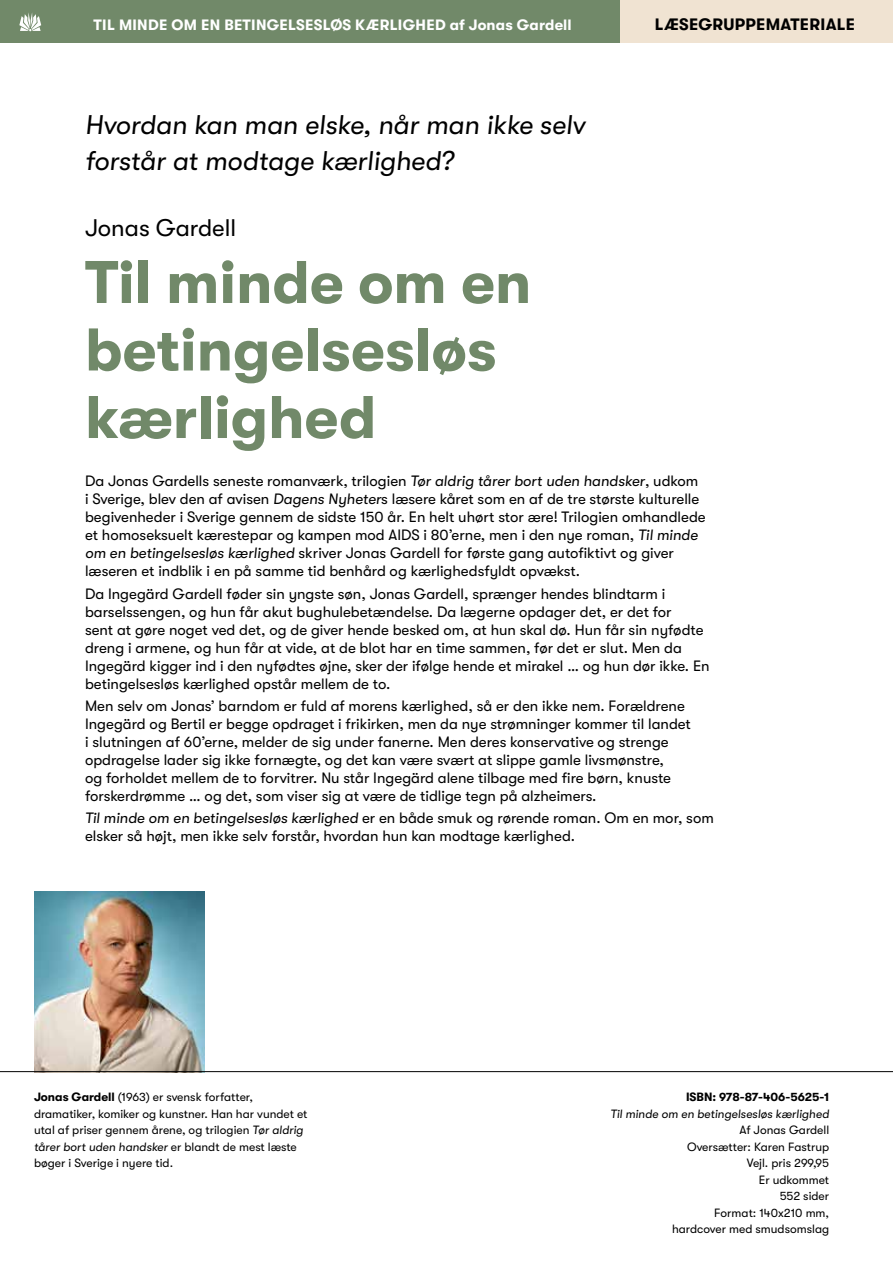
<style>
.page{position:relative;width:893px;height:1263px;background:#fff}
.page>*{position:absolute;margin:0;border:0;box-sizing:border-box;transform-origin:0 0}
.t1{font:700 60px/67.5px "GT Walsheim";color:#718969}
.t2{font:italic 27px/36px "GT Walsheim";color:#000}
.t3{font:24px "GT Walsheim";color:#000}
.t4{font:700 16.5px "GT Walsheim";letter-spacing:.02em;color:#000}
.t5{font:15px/18px "GT Walsheim";color:#000}
.t6{font:700 15px "GT Walsheim";letter-spacing:.02em;color:#fff}
.t7{font:12px/16.5px "GT Walsheim";color:#000;text-align:right}
.t8{font:italic 12px "GT Walsheim";color:#000}
.t9{font:700 12px "GT Walsheim";color:#000}
.s1{font-style:italic}
.s2{font-weight:700}
</style>
<div class="page">
<div style="left:0;top:0;width:689px;height:43px;background:#718969"></div>
<div style="left:621px;top:0;width:272px;height:43px;background:#f0e3d2"></div>
<svg style="left:19px;top:13px;width:22px;height:18px"></svg>
<img style="left:34px;top:891px;width:170px;height:180px">
<hr style="left:0;top:1071px;width:893px;height:1px;background:#000">
<p class="t6" style="left:94px;top:16px;width:480px">TIL MINDE OM EN BETINGELSESLØS KÆRLIGHED af Jonas Gardell</p>
<p class="t4" style="left:655px;top:15px;width:202px">LÆSEGRUPPEMATERIALE</p>
<h2 class="t2" style="left:85px;top:107px;width:502px">Hvordan kan man elske, når man ikke selv forstår at modtage kærlighed?</h2>
<h3 class="t3" style="left:85px;top:214px;width:153px">Jonas Gardell</h3>
<h1 class="t1" style="left:85px;top:249px;width:448px">Til minde om en betingelsesløs kærlighed</h1>
<p class="t5" style="left:85px;top:472px;width:622px">Da Jonas Gardells seneste romanværk, trilogien <span class="s1">Tør aldrig tårer bort uden handsker</span>, udkom<br>i Sverige, blev den af avisen <span class="s1">Dagens Nyheter</span>s læsere kåret som en af de tre største kulturelle begivenheder i Sverige gennem de sidste 150 år. En helt uhørt stor ære! Trilogien omhandlede et homoseksuelt kærestepar og kampen mod AIDS i 80’erne, men i den nye roman, <span class="s1">Til minde om en betingelsesløs kærlighed</span> skriver Jonas Gardell for første gang autofiktivt og giver læseren et indblik i en på samme tid benhård og kærlighedsfyldt opvækst.</p>
<p class="t5" style="left:85px;top:585px;width:626px">Da Ingegärd Gardell føder sin yngste søn, Jonas Gardell, sprænger hendes blindtarm i barselssengen, og hun får akut bughulebetændelse. Da lægerne opdager det, er det for<br>sent at gøre noget ved det, og de giver hende besked om, at hun skal dø. Hun får sin nyfødte dreng i armene, og hun får at vide, at de blot har en time sammen, før det er slut. Men da Ingegärd kigger ind i den nyfødtes øjne, sker der ifølge hende et mirakel … og hun dør ikke. En betingelsesløs kærlighed opstår mellem de to.</p>
<p class="t5" style="left:85px;top:697px;width:607px">Men selv om Jonas’ barndom er fuld af morens kærlighed, så er den ikke nem. Forældrene Ingegärd og Bertil er begge opdraget i frikirken, men da nye strømninger kommer til landet i slutningen af 60’erne, melder de sig under fanerne. Men deres konservative og strenge opdragelse lader sig ikke fornægte, og det kan være svært at slippe gamle livsmønstre,<br>og forholdet mellem de to forvitrer. Nu står Ingegärd alene tilbage med fire børn, knuste forskerdrømme … og det, som viser sig at være de tidlige tegn på alzheimers.</p>
<p class="t5" style="left:85px;top:809px;width:630px"><span class="s1">Til minde om en betingelsesløs kærlighed</span> er en både smuk og rørende roman. Om en mor, som elsker så højt, men ikke selv forstår, hvordan hun kan modtage kærlighed.</p>
<p class="t7" style="left:34px;top:1089px;width:275px;text-align:left"><span class="s2">Jonas Gardell</span> (1963) er svensk forfatter, dramatiker, komiker og kunstner. Han har vundet et utal af priser gennem årene, og trilogien <span class="s1">Tør aldrig tårer bort uden handsker</span> er blandt de mest læste bøger i Sverige i nyere tid.</p>
<p class="t9" style="left:686px;top:1090px;width:145px">ISBN: 978-87-406-5625-1</p>
<p class="t8" style="left:611px;top:1107px;width:220px">Til minde om en betingelsesløs kærlighed</p>
<p class="t7" style="left:672px;top:1122px;width:159px">Af Jonas Gardell<br>Oversætter: Karen Fastrup<br>Vejl. pris 299,95<br>Er udkommet<br>552 sider<br>Format: 140x210 mm, hardcover med smudsomslag</p>
</div>
